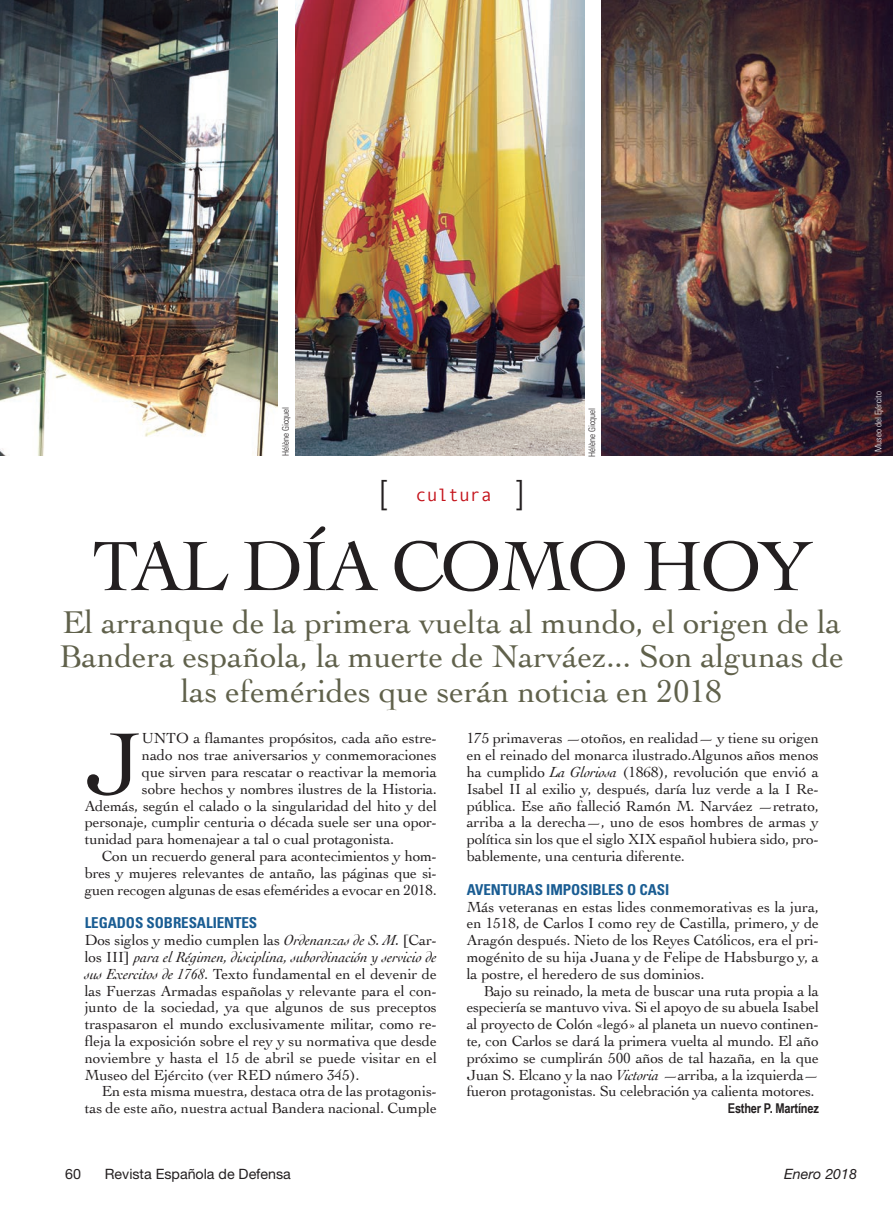
<style>
.page{position:relative;width:893px;height:1217px;background:#fff}
.page>*{position:absolute;margin:0;border:0;box-sizing:border-box;transform-origin:0 0}
.t1{font:92.4px "Cochin";color:#231f20}
.t2{font:73.5px "Cochin";color:#231f20}
.t3{font:33px/34.5px "Cochin";letter-spacing:-.005em;color:#60614b;text-align:center}
.t4{font:300 33px "Helvetica Neue";color:#231f20}
.t5{font:18px "Monotypecom";color:#c4121a}
.t6{font:15.3px/16.8px "Cochin";letter-spacing:-.01em;color:#231f20;text-align:justify}
.t7{font:700 condensed 15px "Univers";letter-spacing:-.005em;color:#1a5d93}
.t8{font:14.25px "Helvetica Neue";color:#231f20}
.t9{font:italic 14.25px "Helvetica Neue";color:#231f20}
.t10{font:700 13.5px "Arial Narrow";letter-spacing:-.015em;color:#231f20}
.t11{font:300 condensed 9px "Univers";letter-spacing:-.005em;color:#231f20}
.t12{font:300 condensed 9px "Univers";letter-spacing:-.005em;color:#fff}
.s1{font-family:"Helvetica Neue";font-weight:300;font-size:33px;color:#231f20}
.s2{font-style:italic}
</style>
<div class="page">
<img style="left:295px;top:0;width:289px;height:455px">
<img style="left:602px;top:0;width:291px;height:455px">
<img style="left:0;top:0;width:277px;height:455px">
<p class="t11" style="left:280px;top:455px;width:50px;rotate:-90deg">Hélène Gicquel</p>
<p class="t11" style="left:586px;top:457px;width:50px;rotate:-90deg">Hélène Gicquel</p>
<h3 class="t4" style="left:379px;top:472px;width:9px">[</h3>
<p class="t5" style="left:416px;top:485px;width:110px">cultura <span class="s1">]</span></p>
<h2 class="t2" style="left:92px;top:516px;width:358px">tal díacomo</h2>
<h2 class="t2" style="left:641px;top:516px;width:172px">hoy</h2>
<h3 class="t3" style="left:59px;top:603px;width:786px">El arranque de la primera vuelta al mundo, el origen de la<br>Bandera española, la muerte de Narváez... Son algunas de las efemérides que serán noticia en 2018</h3>
<h1 class="t1" style="left:85px;top:701px;width:60px">J</h1>
<p class="t6" style="left:142px;top:729px;width:296px">UNTO a flamantes propósitos, cada año estre-</p>
<p class="t6" style="left:142px;top:746px;width:296px">nado nos trae aniversarios y conmemoraciones</p>
<p class="t6" style="left:142px;top:762px;width:296px">que sirven para rescatar o reactivar la memoria</p>
<p class="t6" style="left:142px;top:779px;width:296px">sobre hechos y nombres ilustres de la Historia.</p>
<p class="t6" style="left:85px;top:796px;width:354px">Además, según el calado o la singularidad del hito y del</p>
<p class="t6" style="left:85px;top:813px;width:354px">personaje, cumplir centuria o década suele ser una opor-</p>
<p class="t6" style="left:85px;top:830px;width:311px">tunidad para homenajear a tal o cual protagonista.</p>
<p class="t6" style="left:102px;top:846px;width:337px">Con un recuerdo general para acontecimientos y hom-</p>
<p class="t6" style="left:85px;top:863px;width:354px">bres y mujeres relevantes de antaño, las páginas que si-</p>
<p class="t6" style="left:85px;top:880px;width:354px">guen recogen algunas de esas efemérides a evocar en 2018.</p>
<p class="t7" style="left:85px;top:913px;width:174px">LEGADOS SOBRESALIENTES</p>
<p class="t6" style="left:85px;top:930px;width:354px">Dos siglos y medio cumplen las <span class="s2">Ordenanzas de S. M.</span> [Car&shy;los III] <span class="s2">para el Régimen, disciplina, subordinación y servicio de sus Exercitos de 1768</span>. Texto fundamental en el devenir de las Fuerzas Armadas españolas y relevante para el con&shy;junto de la sociedad, ya que algunos de sus preceptos traspasaron el mundo exclusivamente militar, como re&shy;fleja la exposición sobre el rey y su normativa que desde noviembre y hasta el 15 de abril se puede visitar en el Museo del Ejército (ver RED número 345).</p>
<p class="t6" style="left:85px;top:1082px;width:354px;text-align:right">En esta misma muestra, destaca otra de las protagonis&shy;tas de este año, nuestra actual Bandera nacional. Cumple</p>
<p class="t6" style="left:467px;top:729px;width:355px">175 primaveras —otoños, en realidad— y tiene su origen en el reinado del monarca ilustrado.Algunos años menos ha cumplido <span class="s2">La Gloriosa</span> (1868), revolución que envió a Isabel II al exilio y, después, daría luz verde a la I Re&shy;pública. Ese año falleció Ramón M. Narváez —retrato, arriba a la derecha—, uno de esos hombres de armas y política sin los que el siglo XIX español hubiera sido, pro&shy;bablemente, una centuria diferente.</p>
<p class="t7" style="left:467px;top:879px;width:204px">AVENTURAS IMPOSIBLES O CASI</p>
<p class="t6" style="left:467px;top:897px;width:354px">Más veteranas en estas lides conmemorativas es la jura, en 1518, de Carlos I como rey de Castilla, primero, y de Aragón después. Nieto de los Reyes Católicos, era el pri&shy;mogénito de su hija Juana y de Felipe de Habsburgo y, a la postre, el heredero de sus dominios.</p>
<p class="t6" style="left:467px;top:981px;width:354px;text-indent:17px">Bajo su reinado, la meta de buscar una ruta propia a la especiería se mantuvo viva. Si el apoyo de su abuela Isabel al proyecto de Colón «legó» al planeta un nuevo continen&shy;te, con Carlos se dará la primera vuelta al mundo. El año próximo se cumplirán 500 años de tal hazaña, en la que Juan S. Elcano y la nao <span class="s2">Victoria</span> —arriba, a la izquierda— fueron protagonistas. Su celebración ya calienta motores.</p>
<p class="t10" style="left:728px;top:1097px;width:93px">Esther P. Martínez</p>
<p class="t12" style="left:873px;top:451px;width:62px;rotate:-90deg">Museo del Ejército</p>
<p class="t8" style="left:65px;top:1164px;width:17px">60</p>
<p class="t8" style="left:105px;top:1164px;width:188px">Revista Española de Defensa</p>
<p class="t9" style="left:784px;top:1164px;width:74px">Enero 2018</p>
</div>
